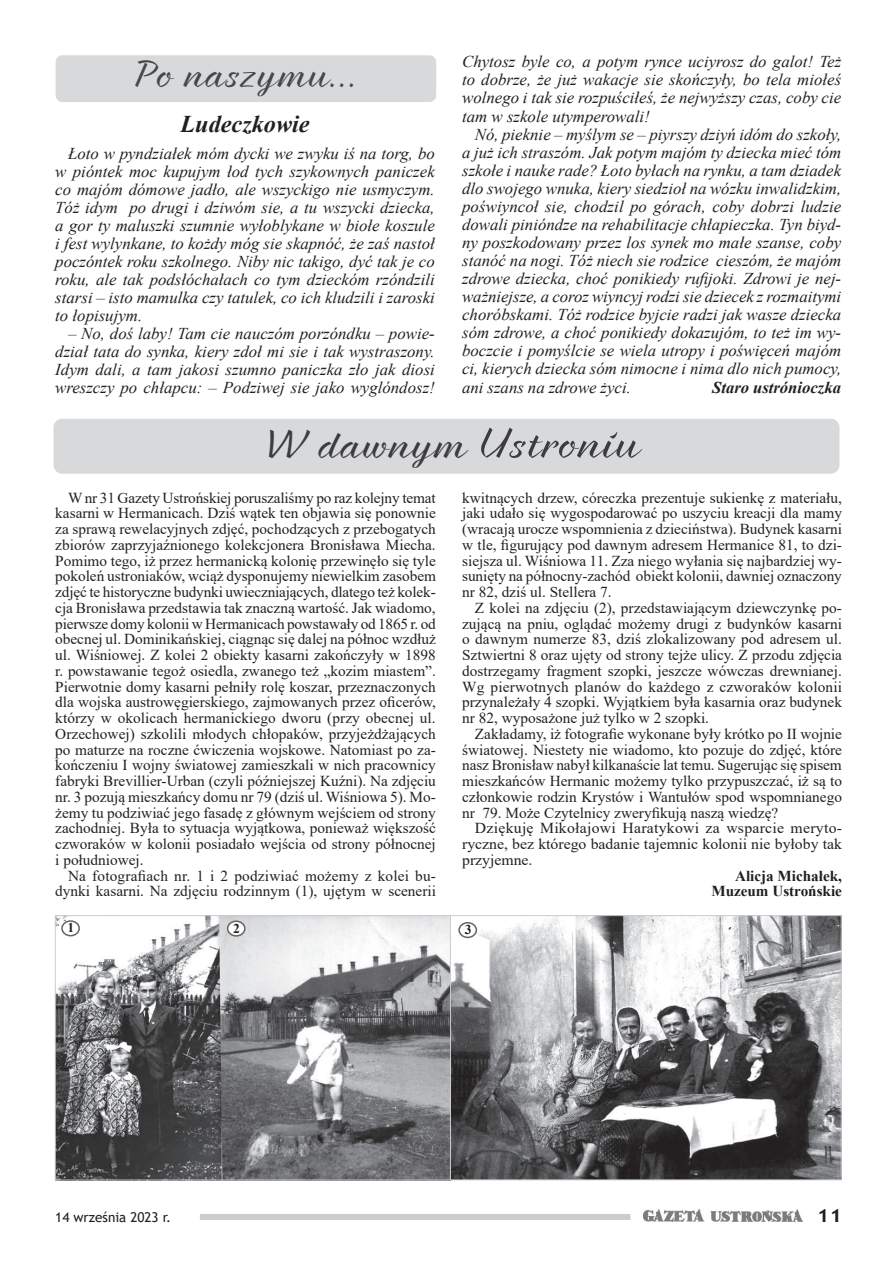
<style>
.page{position:relative;width:893px;height:1263px;background:#fff}
.page>*{position:absolute;margin:0;border:0;box-sizing:border-box;transform-origin:0 0}
.t1{font:43.2px "Braxton";letter-spacing:.02em;color:#3c3c3d;scale:1.22 1}
.t2{font:38.1px "Braxton";letter-spacing:.03em;color:#464748;scale:1.19 1}
.t3{font:italic 700 24px "Times New Roman";color:#231f20}
.t4{font:700 18px "Trebuchet MS";color:#231f20;scale:1.2 1}
.t5{font:italic 16.5px/18px "Times New Roman";color:#231f20;text-align:justify}
.t6{font:italic 700 16.5px "Times New Roman";color:#231f20}
.t7{font:15.15px/15.8px "Times New Roman";color:#231f20;text-align:justify}
.t8{font:15.15px/15.8px "Times New Roman";color:#231f20;text-align:justify;scale:1.04 1}
.t9{font:700 15.15px/15.8px "Times New Roman";color:#231f20;text-align:right}
.t10{font:13.5px "Trebuchet MS";color:#231f20}
.t11{font:700 13.5px "Times New Roman";color:#231f20}
.s1{font-size:40.5px}
</style>
<div class="page">
<img style="left:643px;top:1209px;width:160px;height:13px">
<div style="left:200px;top:1214px;width:430px;height:6px;background:#cbccce"></div>
<div style="left:54px;top:419px;width:785px;height:55px;background:#d8d9db;border-radius:9px"></div>
<div style="left:56px;top:55px;width:380px;height:47px;background:#d8d9db;border-radius:7px"></div>
<img style="left:57px;top:917px;width:783px;height:261px">
<div style="left:449px;top:915px;width:393px;height:265px;border:1px solid #cbccce"></div>
<div style="left:55px;top:915px;width:396px;height:265px;border:1px solid #cbccce"></div>
<div style="left:459px;top:923px;width:17px;height:14px;background:#fff;border-radius:50%"></div>
<div style="left:458px;top:922px;width:19px;height:16px;border:2px solid #636366;border-radius:50%"></div>
<div style="left:228px;top:921px;width:17px;height:15px;background:#fff;border-radius:50%"></div>
<div style="left:227px;top:920px;width:19px;height:17px;border:2px solid #636366;border-radius:50%"></div>
<div style="left:62px;top:921px;width:17px;height:15px;background:#fff;border-radius:50%"></div>
<div style="left:61px;top:920px;width:19px;height:16px;border:2px solid #636366;border-radius:50%"></div>
<h2 class="t2" style="left:132px;top:52px;width:192px">Po naszymu...</h2>
<h3 class="t3" style="left:180px;top:107px;width:131px">Ludeczkowie</h3>
<p class="t5" style="left:55px;top:144px;width:381px;text-indent:13px">Łoto w pyndziałek móm dycki we zwyku iś na torg, bo w pióntek moc kupujym łod tych szykownych paniczek co majóm dómowe jadło, ale wszyckigo nie usmyczym.<br>Tóż idym po drugi i dziwóm sie, a tu wszycki dziecka, a gor ty maluszki szumnie wyłoblykane w biołe koszule i fest wylynkane, to kożdy móg sie skapnóć, że zaś nastoł poczóntek roku szkolnego. Niby nic takigo, dyć tak je co roku, ale tak podsłóchałach co tym dzieckóm rzóndzili starsi – isto mamulka czy tatulek, co ich kludzili i zaroski to łopisujym.</p>
<p class="t5" style="left:55px;top:324px;width:381px;text-indent:13px">– No, doś laby! Tam cie nauczóm porzóndku – powie&shy;dział tata do synka, kiery zdoł mi sie i tak wystraszony.<br>Idym dali, a tam jakosi szumno paniczka zło jak diosi wreszczy po chłapcu: – Podziwej sie jako wyglóndosz!</p>
<p class="t5" style="left:462px;top:53px;width:381px">Chytosz byle co, a potym rynce uciyrosz do galot! Też to dobrze, że już wakacje sie skończyły, bo tela miołeś wolnego i tak sie rozpuściłeś, że nejwyższy czas, coby cie tam w szkole utymperowali!</p>
<p class="t5" style="left:462px;top:125px;width:381px;text-indent:13px">Nó, pieknie – myślym se – piyrszy dziyń idóm do szkoły, a już ich straszóm. Jak potym majóm ty dziecka mieć tóm szkołe i nauke rade? Łoto byłach na rynku, a tam dziadek dlo swojego wnuka, kiery siedzioł na wózku inwalidzkim, poświyncoł sie, chodzil po górach, coby dobrzi ludzie dowali pinióndze na rehabilitacje chłapieczka. Tyn biyd&shy;ny poszkodowany przez los synek mo małe szanse, coby stanóć na nogi. Tóż niech sie rodzice cieszóm, że majóm zdrowe dziecka, choć ponikiedy rufijoki. Zdrowi je nej&shy;ważniejsze, a coroz wiyncyj rodzi sie dziecek z rozmaitymi choróbskami. Tóż rodzice byjcie radzi jak wasze dziecka sóm zdrowe, a choć ponikiedy dokazujóm, to też im wy&shy;boczcie i pomyślcie se wiela utropy i poświęceń majóm ci, kierych dziecka sóm nimocne i nima dlo nich pumocy, ani szans na zdrowe życi.</p>
<p class="t6" style="left:712px;top:376px;width:130px">Staro ustrónioczka</p>
<h1 class="t1" style="left:263px;top:418px;width:309px"><span class="s1">W dawnym</span> Ustroniu</h1>
<p class="t7" style="left:55px;top:489px;width:382px;text-indent:13px">W nr 31 Gazety Ustrońskiej poruszaliśmy po raz kolejny temat kasarni w Hermanicach. Dziś wątek ten objawia się ponownie za sprawą rewelacyjnych zdjęć, pochodzących z przebogatych zbiorów zaprzyjaźnionego kolekcjonera Bronisława Miecha.<br>Pomimo tego, iż przez hermanicką kolonię przewinęło się tyle pokoleń ustroniaków, wciąż dysponujemy niewielkim zasobem zdjęć te historyczne budynki uwieczniających, dlatego też kolek&shy;cja Bronisława przedstawia tak znaczną wartość. Jak wiadomo, pierwsze domy kolonii w Hermanicach powstawały od 1865 r. od obecnej ul. Dominikańskiej, ciągnąc się dalej na północ wzdłuż ul. Wiśniowej. Z kolei 2 obiekty kasarni zakończyły w 1898 r. powstawanie tegoż osiedla, zwanego też „kozim miastem”.<br>Pierwotnie domy kasarni pełniły rolę koszar, przeznaczonych dla wojska austrowęgierskiego, zajmowanych przez oficerów, którzy w okolicach hermanickiego dworu (przy obecnej ul.<br>Orzechowej) szkolili młodych chłopaków, przyjeżdżających po maturze na roczne ćwiczenia wojskowe. Natomiast po za&shy;kończeniu I wojny światowej zamieszkali w nich pracownicy fabryki Brevillier-Urban (czyli późniejszej Kuźni). Na zdjęciu nr. 3 pozują mieszkańcy domu nr 79 (dziś ul. Wiśniowa 5). Mo&shy;żemy tu podziwiać jego fasadę z głównym wejściem od strony zachodniej. Była to sytuacja wyjątkowa, ponieważ większość czworaków w kolonii posiadało wejścia od strony północnej i południowej.</p>
<p class="t7" style="left:55px;top:867px;width:382px;text-align:right">Na fotografiach nr. 1 i 2 podziwiać możemy z kolei bu&shy;dynki kasarni. Na zdjęciu rodzinnym (1), ujętym w scenerii</p>
<p class="t7" style="left:462px;top:489px;width:381px">kwitnących drzew, córeczka prezentuje sukienkę z materiału, jaki udało się wygospodarować po uszyciu kreacji dla mamy (wracają urocze wspomnienia z dzieciństwa). Budynek kasarni w tle, figurujący pod dawnym adresem Hermanice 81, to dzi&shy;siejsza ul. Wiśniowa 11. Zza niego wyłania się najbardziej wy&shy;sunięty na północny-zachód obiekt kolonii, dawniej oznaczony nr 82, dziś ul. Stellera 7.</p>
<p class="t7" style="left:462px;top:599px;width:381px;text-indent:13px">Z kolei na zdjęciu (2), przedstawiającym dziewczynkę po&shy;zującą na pniu, oglądać możemy drugi z budynków kasarni o dawnym numerze 83, dziś zlokalizowany pod adresem ul.<br>Sztwiertni 8 oraz ujęty od strony tejże ulicy. Z przodu zdjęcia dostrzegamy fragment szopki, jeszcze wówczas drewnianej.<br>Wg pierwotnych planów do każdego z czworaków kolonii przynależały 4 szopki. Wyjątkiem była kasarnia oraz budynek nr 82, wyposażone już tylko w 2 szopki.</p>
<p class="t7" style="left:462px;top:725px;width:381px;text-indent:13px">Zakładamy, iż fotografie wykonane były krótko po II wojnie światowej. Niestety nie wiadomo, kto pozuje do zdjęć, które nasz Bronisław nabył kilkanaście lat temu. Sugerując się spisem mieszkańców Hermanic możemy tylko przypuszczać, iż są to członkowie rodzin Krystów i Wantułów spod wspomnianego nr 79. Może Czytelnicy zweryfikują naszą wiedzę?</p>
<p class="t8" style="left:462px;top:820px;width:367px;text-indent:13px">Dziękuję Mikołajowi Haratykowi za wsparcie meryto&shy;ryczne, bez którego badanie tajemnic kolonii nie byłoby tak przyjemne.</p>
<p class="t9" style="left:711px;top:867px;width:132px">Alicja Michałek,<br>Muzeum Ustrońskie</p>
<p class="t11" style="left:68px;top:918px;width:8px">1</p>
<p class="t11" style="left:233px;top:918px;width:8px">2</p>
<p class="t11" style="left:465px;top:920px;width:8px">3</p>
<p class="t10" style="left:55px;top:1208px;width:117px">14 września 2023 r.</p>
<p class="t4" style="left:817px;top:1204px;width:23px">11</p>
</div>
